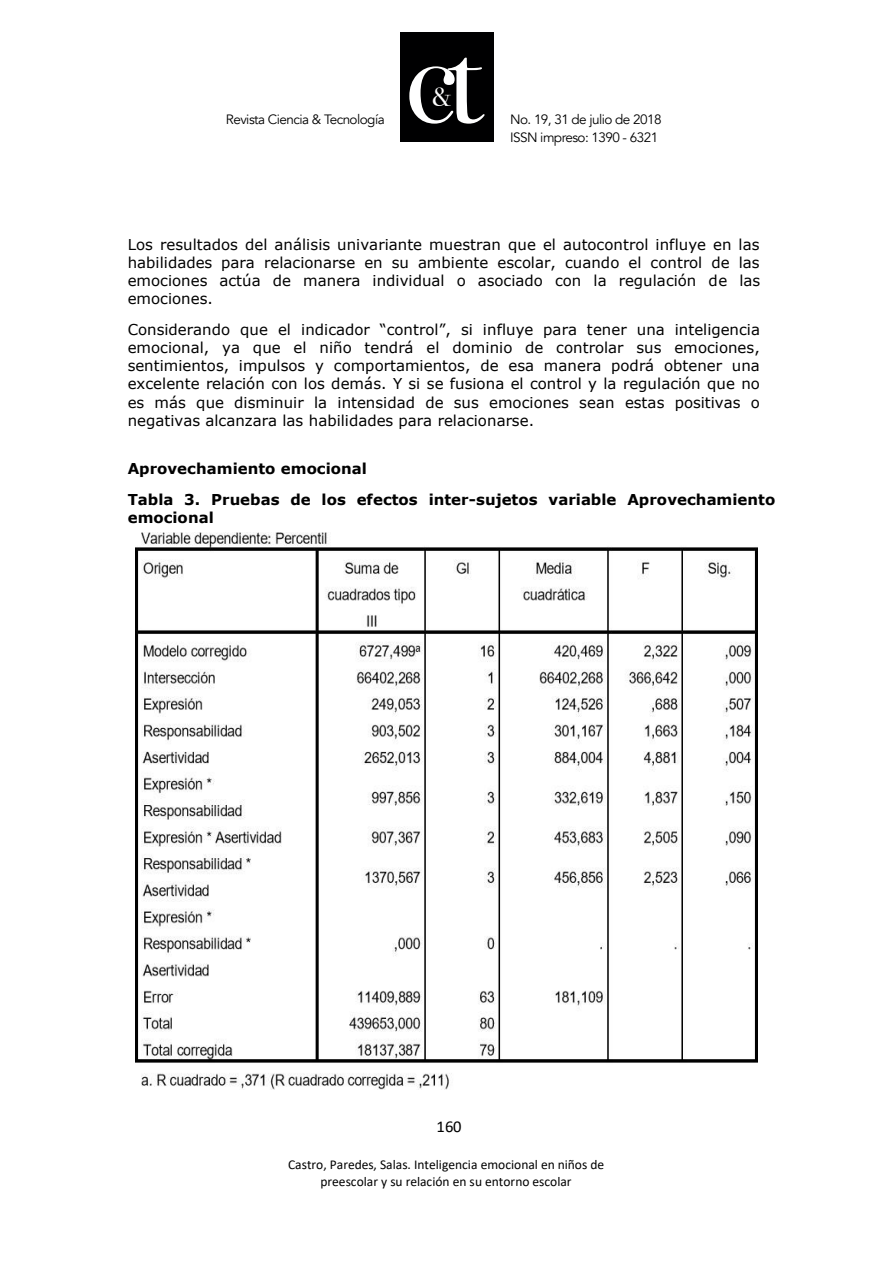
<style>
.page{position:relative;width:894px;height:1264px;background:#fff}
.page>*{position:absolute;margin:0;border:0;box-sizing:border-box;transform-origin:0 0}
.t1{font:26.4px "Bodoni Svty Two OSITCTT";color:#fff}
.t2{font:16.5px "Calibri";color:#000}
.t3{font:15px/18.3px "Verdana";color:#000;text-align:justify}
.t4{font:700 15px/30.8px "Verdana";color:#000}
.t5{font:13.5px/16.5px "Calibri";color:#000;text-align:center}
.t6{font:13.5px "Avenir";letter-spacing:-.04em;color:#000001}
</style>
<div class="page">
<img style="left:136px;top:532px;width:621px;height:556px">
<div style="left:400px;top:33px;width:93px;height:109px;background:#000001"></div>
<svg style="left:409px;top:58px;width:75px;height:66px"></svg>
<p class="t6" style="left:226px;top:111px;width:160px">Revista Ciencia &amp; Tecnología</p>
<h1 class="t1" style="left:432px;top:81px;width:21px">&amp;</h1>
<p class="t6" style="left:510px;top:111px;width:153px">No. 19, 31 de julio de 2018</p>
<p class="t6" style="left:510px;top:129px;width:149px">ISSN impreso: 1390 - 6321</p>
<p class="t3" style="left:128px;top:235px;width:634px">Los resultados del análisis univariante muestran que el autocontrol influye en las habilidades para relacionarse en su ambiente escolar, cuando el control de las emociones actúa de manera individual o asociado con la regulación de las emociones.</p>
<p class="t3" style="left:128px;top:320px;width:633px">Considerando que el indicador “control”, si influye para tener una inteligencia emocional, ya que el niño tendrá el dominio de controlar sus emociones, sentimientos, impulsos y comportamientos, de esa manera podrá obtener una excelente relación con los demás. Y si se fusiona el control y la regulación que no es más que disminuir la intensidad de sus emociones sean estas positivas o negativas alcanzara las habilidades para relacionarse.</p>
<p class="t4" style="left:128px;top:453px;width:649px">Aprovechamiento emocional<br>Tabla 3. Pruebas de los efectos inter-sujetos variable Aprovechamiento</p>
<p class="t4" style="left:128px;top:502px;width:88px">emocional</p>
<p class="t2" style="left:436px;top:1114px;width:27px">160</p>
<p class="t5" style="left:288px;top:1155px;width:317px">Castro, Paredes, Salas. Inteligencia emocional en niños de preescolar y su relación en su entorno escolar</p>
</div>
